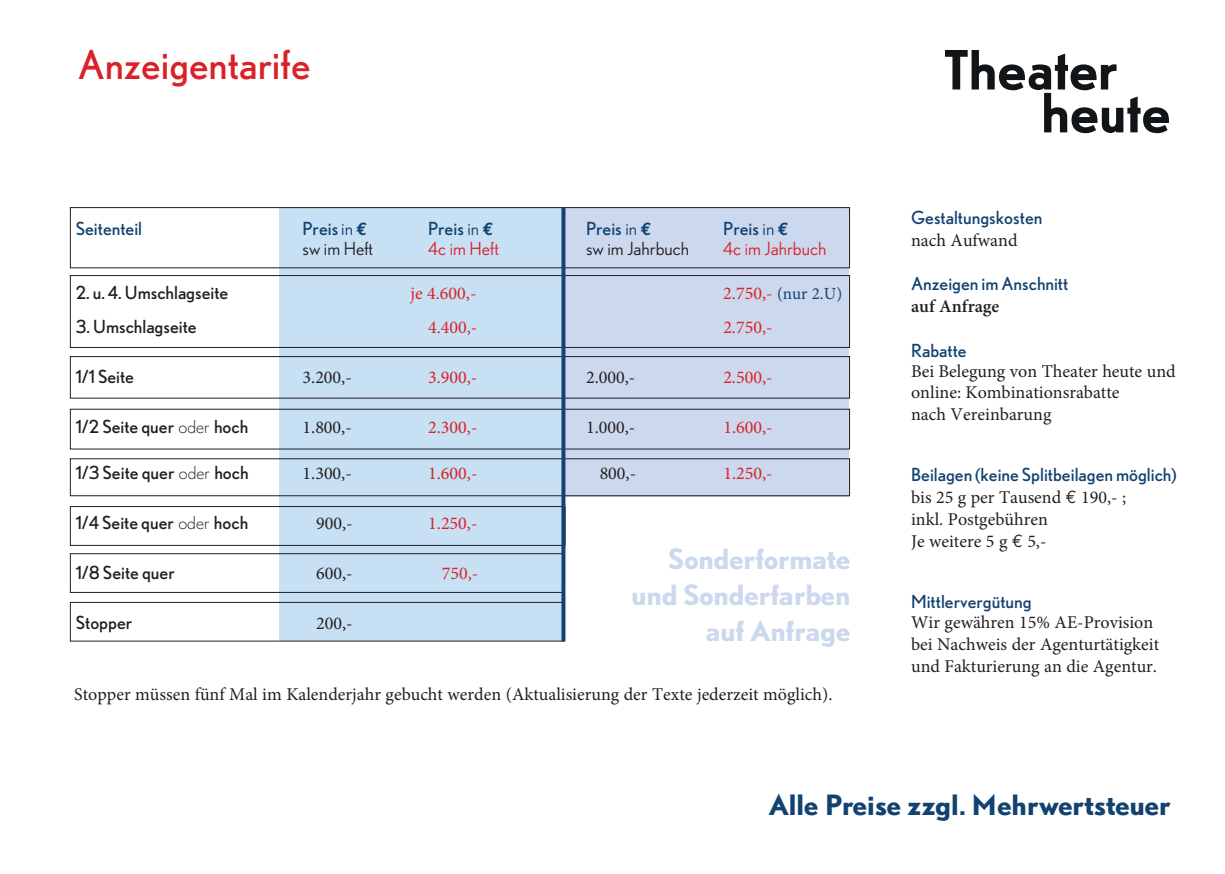
<style>
.page{position:relative;width:1225px;height:874px;background:#fff}
.page>*{position:absolute;margin:0;border:0;box-sizing:border-box;transform-origin:0 0}
.t1{font:40px "Nobel";color:#da2128}
.t2{font:700 26px/36px "DTL Nobel T";letter-spacing:-.005em;color:#ccd8ed;text-align:right}
.t3{font:700 26px "DTL Nobel T";color:#124271}
.t4{font:18px/21.6px "Minion Pro";color:#231f20}
.t5{font:18px "Nobel";color:#124271}
.t6{font:18px "Nobel";color:#231f20}
.t7{font:18px "Minion Pro";color:#da2128}
.t8{font:18px "Nobel";color:#231f20}
.t9{font:18px "Nobel";color:#da2128}
.t10{font:600 18px "Minion Pro";color:#231f20}
.t11{font:17px "Minion Pro";color:#124271}
.s1{font-style:inherit}
.s2{font-family:"Euro Mono";font-weight:700}
.s3{font-size:18px;color:#da2128}
.s4{font-weight:300}
.s5{font-family:"Euro Mono"}
</style>
<div class="page">
<svg style="left:945px;top:50px;width:223px;height:83px"></svg>
<div style="left:279px;top:207px;width:284px;height:433px;background:#c7e0f3"></div>
<div style="left:565px;top:207px;width:284px;height:290px;background:#ccd8ed"></div>
<div style="left:70px;top:275px;width:780px;height:72px;border:1px solid #231f20"></div>
<div style="left:70px;top:207px;width:780px;height:61px;border:1px solid #231f20"></div>
<div style="left:70px;top:356px;width:780px;height:42px;border:1px solid #231f20"></div>
<div style="left:70px;top:408px;width:780px;height:41px;border:1px solid #231f20"></div>
<div style="left:70px;top:458px;width:780px;height:38px;border:1px solid #231f20"></div>
<div style="left:70px;top:506px;width:495px;height:39px;border:1px solid #231f20"></div>
<div style="left:70px;top:601px;width:494px;height:40px;border:1px solid #231f20"></div>
<div style="left:70px;top:553px;width:494px;height:39px;border:1px solid #231f20"></div>
<svg style="left:561px;top:207px;width:4px;height:434px;background:#26537e"></svg>
<h1 class="t1" style="left:78px;top:42px;width:234px">Anzeigen tarife</h1>
<p class="t5" style="left:76px;top:218px;width:68px">Seitenteil</p>
<p class="t5" style="left:302px;top:218px;width:66px">Preis <span class="s1">in</span> <span class="s2">€</span></p>
<p class="t5" style="left:428px;top:218px;width:67px">Preis <span class="s1">in</span> <span class="s2">€</span></p>
<p class="t5" style="left:586px;top:218px;width:67px">Preis <span class="s1">in</span> <span class="s2">€</span></p>
<p class="t5" style="left:723px;top:218px;width:67px">Preis <span class="s1">in</span> <span class="s2">€</span></p>
<p class="t8" style="left:302px;top:238px;width:72px">sw im Heft</p>
<p class="t9" style="left:428px;top:238px;width:72px">4c im Heft</p>
<p class="t8" style="left:586px;top:238px;width:104px">sw im Jahrbuch</p>
<p class="t9" style="left:723px;top:238px;width:104px">4c im Jahrbuch</p>
<p class="t6" style="left:76px;top:282px;width:154px">2. u. 4. Umschlagseite</p>
<p class="t7" style="left:410px;top:286px;width:67px">je 4.600,-</p>
<p class="t11" style="left:723px;top:287px;width:120px"><span class="s3">2.750,-</span> (nur 2.U)</p>
<p class="t6" style="left:76px;top:316px;width:123px">3. Umschlagseite</p>
<p class="t7" style="left:428px;top:320px;width:51px">4.400,-</p>
<p class="t7" style="left:723px;top:320px;width:51px">2.750,-</p>
<p class="t6" style="left:76px;top:366px;width:60px">1/1 Seite</p>
<p class="t4" style="left:302px;top:368px;width:51px">3.200,-</p>
<p class="t7" style="left:428px;top:370px;width:51px">3.900,-</p>
<p class="t4" style="left:586px;top:368px;width:51px">2.000,-</p>
<p class="t7" style="left:723px;top:370px;width:51px">2.500,-</p>
<p class="t6" style="left:76px;top:416px;width:174px">1/2 Seite quer <span class="s4">oder</span> hoch</p>
<p class="t4" style="left:303px;top:418px;width:51px">1.800,-</p>
<p class="t7" style="left:428px;top:420px;width:51px">2.300,-</p>
<p class="t4" style="left:586px;top:418px;width:51px">1.000,-</p>
<p class="t7" style="left:723px;top:420px;width:51px">1.600,-</p>
<p class="t6" style="left:76px;top:462px;width:174px">1/3 Seite quer <span class="s4">oder</span> hoch</p>
<p class="t4" style="left:303px;top:464px;width:51px">1.300,-</p>
<p class="t7" style="left:428px;top:466px;width:51px">1.600,-</p>
<p class="t4" style="left:599px;top:464px;width:38px">800,-</p>
<p class="t7" style="left:723px;top:466px;width:51px">1.250,-</p>
<p class="t6" style="left:76px;top:512px;width:174px">1/4 Seite quer <span class="s4">oder</span> hoch</p>
<p class="t4" style="left:316px;top:514px;width:38px">900,-</p>
<p class="t7" style="left:428px;top:516px;width:51px">1.250,-</p>
<p class="t6" style="left:76px;top:562px;width:100px">1/8 Seite quer</p>
<p class="t4" style="left:316px;top:564px;width:38px">600,-</p>
<p class="t7" style="left:442px;top:566px;width:38px">750,-</p>
<p class="t6" style="left:76px;top:612px;width:58px">Stopper</p>
<p class="t4" style="left:316px;top:614px;width:38px">200,-</p>
<h2 class="t2" style="left:631px;top:542px;width:221px">Sonderformate und Sonderfarben auf Anfrage</h2>
<p class="t4" style="left:74px;top:684px;width:759px">Stopper müssen fünf Mal im Kalenderjahr gebucht werden (Aktualisierung der Texte jederzeit möglich).</p>
<p class="t5" style="left:911px;top:207px;width:133px">Gestaltungskosten</p>
<p class="t4" style="left:911px;top:231px;width:108px">nach Aufwand</p>
<p class="t5" style="left:911px;top:273px;width:159px">Anzeigen im Anschnitt</p>
<p class="t10" style="left:911px;top:299px;width:90px">auf Anfrage</p>
<p class="t5" style="left:911px;top:339px;width:57px">Rabatte</p>
<p class="t4" style="left:911px;top:361px;width:266px">Bei Belegung von Theater heute und online: Kombinationsrabatte<br>nach Vereinbarung</p>
<p class="t5" style="left:911px;top:464px;width:267px">Beilagen (keine Splitbeilagen möglich)</p>
<p class="t4" style="left:911px;top:487px;width:217px">bis 25 g per Tausend <span class="s5">€</span> 190,- ; inkl. Postgebühren<br>Je weitere 5 g <span class="s5">€</span> 5,-</p>
<p class="t5" style="left:911px;top:591px;width:122px">Mittlervergütung</p>
<p class="t4" style="left:911px;top:613px;width:249px">Wir gewähren 15% AE-Provision bei Nachweis der Agenturtätigkeit und Fakturierung an die Agentur.</p>
<h2 class="t3" style="left:768px;top:790px;width:404px">Alle Preise zzgl. Mehrwertsteuer</h2>
</div>
